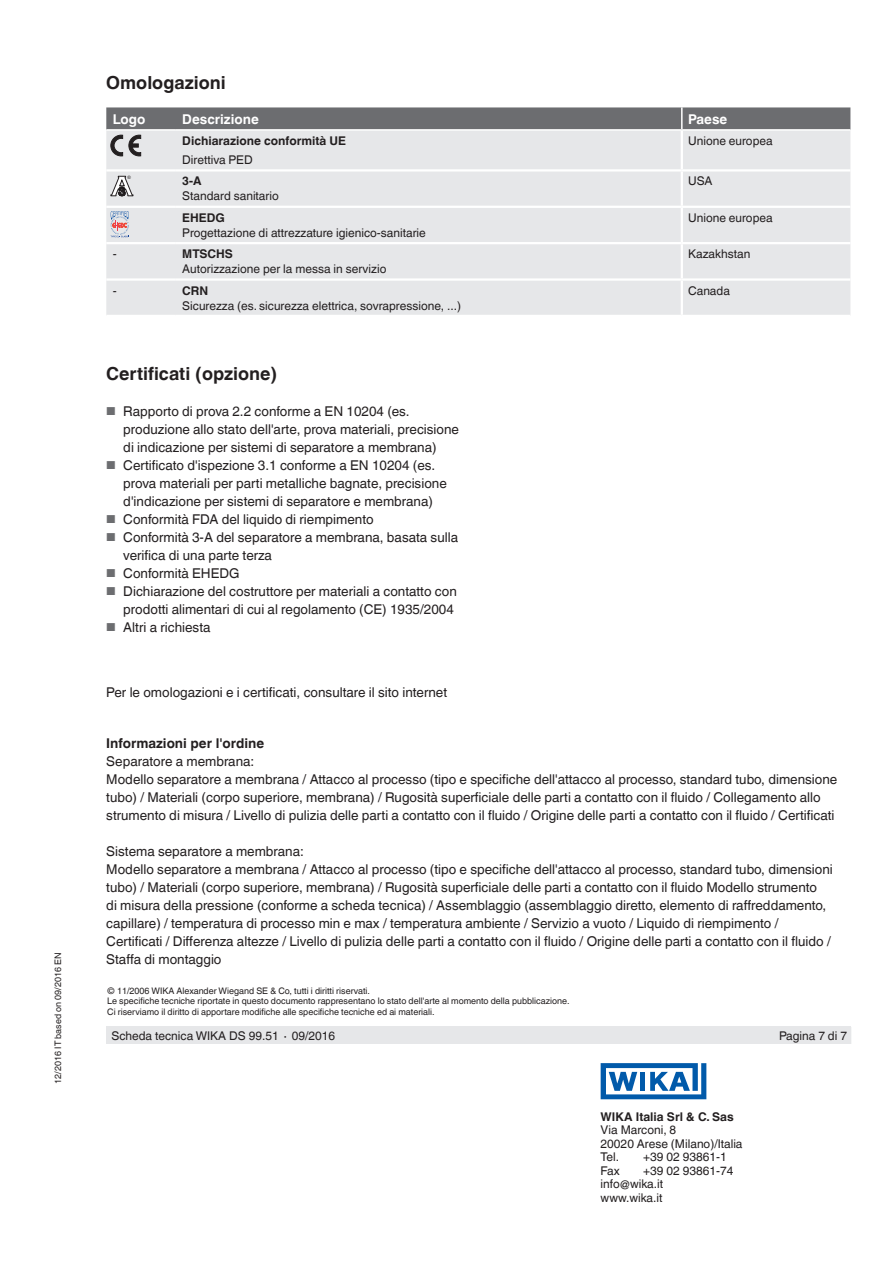
<style>
.page{position:relative;width:893px;height:1263px;background:#fff}
.page>*{position:absolute;margin:0;border:0;box-sizing:border-box;transform-origin:0 0}
.t1{font:700 18px "Helvetica World";color:#231f20}
.t2{font:13.5px/18px "Helvetica World";color:#231f20}
.t3{font:700 13.5px "Helvetica World";color:#231f20}
.t4{font:700 13.5px "Helvetica World";color:#fff}
.t5{font:12px/13.5px "Helvetica World";color:#231f20}
.t6{font:700 12px "Helvetica World";color:#231f20}
.t7{font:9px/10.5px "Helvetica World";color:#231f20}
.t8{font:4.65px "Arial";color:#231f20}
.s1{font-size:11.55px;color:#6c6d70}
</style>
<div class="page">
<div style="left:106px;top:1026px;width:744px;height:18px;background:#e6e7e9"></div>
<svg style="left:601px;top:1063px;width:105px;height:36px"></svg>
<div style="left:106px;top:156px;width:744px;height:159px;background:#e6e7e9"></div>
<hr style="left:176px;top:278px;width:506px;height:3px;background:#fff">
<hr style="left:106px;top:169px;width:70px;height:3px;background:#fff">
<hr style="left:176px;top:169px;width:506px;height:3px;background:#fff">
<hr style="left:682px;top:169px;width:168px;height:3px;background:#fff">
<hr style="left:106px;top:242px;width:70px;height:2px;background:#fff">
<hr style="left:176px;top:242px;width:506px;height:2px;background:#fff">
<hr style="left:682px;top:242px;width:168px;height:2px;background:#fff">
<hr style="left:681px;top:244px;width:2px;height:34px;background:#fff">
<hr style="left:106px;top:206px;width:70px;height:2px;background:#fff">
<hr style="left:682px;top:206px;width:168px;height:2px;background:#fff">
<hr style="left:106px;top:278px;width:70px;height:3px;background:#fff">
<hr style="left:682px;top:278px;width:168px;height:3px;background:#fff">
<hr style="left:681px;top:131px;width:2px;height:38px;background:#fff">
<hr style="left:176px;top:206px;width:506px;height:2px;background:#fff">
<hr style="left:681px;top:172px;width:2px;height:34px;background:#fff">
<hr style="left:681px;top:208px;width:2px;height:34px;background:#fff">
<hr style="left:681px;top:281px;width:2px;height:34px;background:#fff">
<svg style="left:106px;top:107px;width:744px;height:49px;background:#afb0b3"></svg>
<svg style="left:111px;top:176px;width:22px;height:20px"></svg>
<svg style="left:111px;top:211px;width:18px;height:27px"></svg>
<p class="t7" style="left:53px;top:1083px;width:132px;rotate:-90deg">12/2016 IT based on 09/2016 EN</p>
<h1 class="t1" style="left:106px;top:73px;width:121px">Omologazioni</h1>
<p class="t4" style="left:113px;top:111px;width:34px">Logo</p>
<p class="t4" style="left:182px;top:111px;width:78px">Descrizione</p>
<p class="t4" style="left:688px;top:111px;width:41px">Paese</p>
<p class="t6" style="left:182px;top:133px;width:165px">Dichiarazione conformità UE</p>
<p class="t5" style="left:182px;top:153px;width:72px">Direttiva PED</p>
<p class="t5" style="left:688px;top:134px;width:86px">Unione europea</p>
<p class="t8" style="left:128px;top:174px;width:5px">®</p>
<p class="t6" style="left:182px;top:174px;width:21px">3-A</p>
<p class="t5" style="left:182px;top:189px;width:98px">Standard sanitario</p>
<p class="t5" style="left:688px;top:174px;width:26px">USA</p>
<p class="t6" style="left:182px;top:211px;width:44px">EHEDG</p>
<p class="t5" style="left:182px;top:226px;width:245px">Progettazione di attrezzature igienico-sanitarie</p>
<p class="t5" style="left:688px;top:211px;width:86px">Unione europea</p>
<p class="t5" style="left:113px;top:247px;width:5px">-</p>
<p class="t6" style="left:182px;top:247px;width:52px">MTSCHS</p>
<p class="t5" style="left:182px;top:262px;width:206px">Autorizzazione per la messa in servizio</p>
<p class="t5" style="left:688px;top:247px;width:64px">Kazakhstan</p>
<p class="t5" style="left:113px;top:284px;width:5px">-</p>
<p class="t6" style="left:182px;top:283px;width:27px">CRN</p>
<p class="t5" style="left:182px;top:299px;width:280px">Sicurezza (es. sicurezza elettrica, sovrapressione, ...)</p>
<p class="t5" style="left:688px;top:284px;width:43px">Canada</p>
<h1 class="t1" style="left:106px;top:363px;width:172px">Certificati (opzione)</h1>
<p class="t2" style="left:123px;top:402px;width:337px;text-indent:-17px"><span class="s1">■</span> Rapporto di prova 2.2 conforme a EN 10204 (es. produzione allo stato dell'arte, prova materiali, precisione di indicazione per sistemi di separatore a membrana)</p>
<p class="t2" style="left:123px;top:456px;width:325px;text-indent:-17px"><span class="s1">■</span> Certificato d'ispezione 3.1 conforme a EN 10204 (es. prova materiali per parti metalliche bagnate, precisione d'indicazione per sistemi di separatore e membrana)</p>
<p class="t2" style="left:106px;top:510px;width:269px"><span class="s1">■</span> Conformità FDA del liquido di riempimento</p>
<p class="t2" style="left:123px;top:528px;width:336px;text-indent:-17px"><span class="s1">■</span> Conformità 3-A del separatore a membrana, basata sulla verifica di una parte terza</p>
<p class="t2" style="left:106px;top:564px;width:135px"><span class="s1">■</span> Conformità EHEDG</p>
<p class="t2" style="left:106px;top:582px;width:352px;text-align:right"><span class="s1">■</span> Dichiarazione del costruttore per materiali a contatto con prodotti alimentari di cui al regolamento (CE) 1935/2004</p>
<p class="t2" style="left:106px;top:618px;width:106px"><span class="s1">■</span> Altri a richiesta</p>
<p class="t2" style="left:106px;top:683px;width:342px">Per le omologazioni e i certificati, consultare il sito internet</p>
<p class="t3" style="left:106px;top:735px;width:159px">Informazioni per l'ordine</p>
<p class="t2" style="left:106px;top:752px;width:732px">Separatore a membrana:<br>Modello separatore a membrana / Attacco al processo (tipo e specifiche dell'attacco al processo, standard tubo, dimensione tubo) / Materiali (corpo superiore, membrana) / Rugosità superficiale delle parti a contatto con il fluido / Collegamento allo strumento di misura / Livello di pulizia delle parti a contatto con il fluido / Origine delle parti a contatto con il fluido / Certificati</p>
<p class="t2" style="left:106px;top:842px;width:728px">Sistema separatore a membrana:<br>Modello separatore a membrana / Attacco al processo (tipo e specifiche dell'attacco al processo, standard tubo, dimensioni tubo) / Materiali (corpo superiore, membrana) / Rugosità superficiale delle parti a contatto con il fluido Modello strumento<br>di misura della pressione (conforme a scheda tecnica) / Assemblaggio (assemblaggio diretto, elemento di raffreddamento, capillare) / temperatura di processo min e max / temperatura ambiente / Servizio a vuoto / Liquido di riempimento / Certificati / Differenza altezze / Livello di pulizia delle parti a contatto con il fluido / Origine delle parti a contatto con il fluido / Staffa di montaggio</p>
<p class="t7" style="left:107px;top:985px;width:464px">© 11/2006 WIKA Alexander Wiegand SE &amp; Co, tutti i diritti riservati.<br>Le specifiche tecniche riportate in questo documento rappresentano lo stato dell'arte al momento della pubblicazione.<br>Ci riserviamo il diritto di apportare modifiche alle specifiche tecniche ed ai materiali.</p>
<p class="t5" style="left:111px;top:1029px;width:225px">Scheda tecnica WIKA DS 99.51 ∙ 09/2016</p>
<p class="t5" style="left:779px;top:1029px;width:70px">Pagina 7 di 7</p>
<p class="t6" style="left:601px;top:1109px;width:135px">WIKA Italia Srl &amp; C. Sas</p>
<p class="t5" style="left:601px;top:1123px;width:143px">Via Marconi, 8<br>20020 Arese (Milano)/Italia<br>Tel.</p>
<p class="t5" style="left:643px;top:1150px;width:85px">+39 02 93861-1</p>
<p class="t5" style="left:601px;top:1164px;width:21px">Fax</p>
<p class="t5" style="left:601px;top:1164px;width:134px;text-indent:43px">+39 02 93861-74 info@wika.it<br>www.wika.it</p>
</div>
